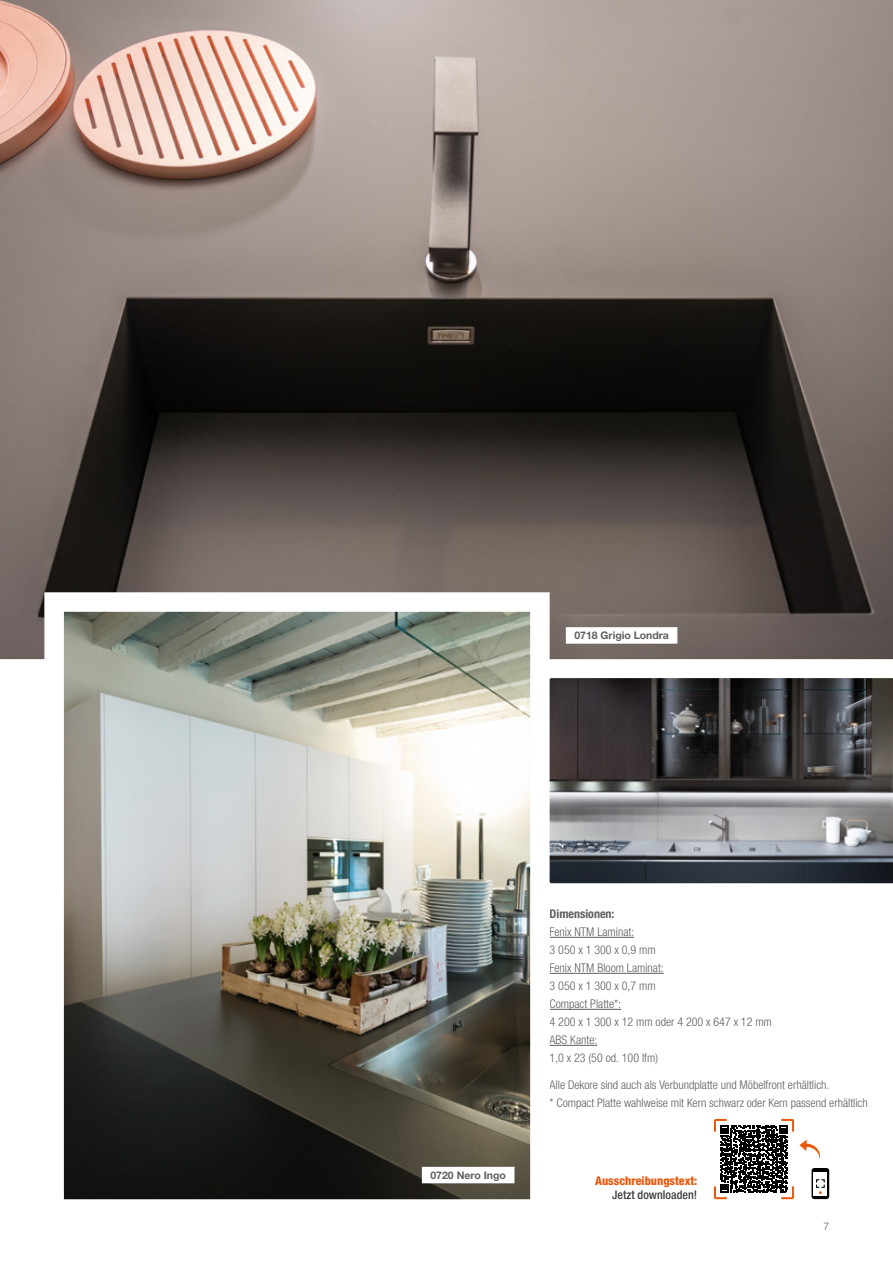
<style>
.page{position:relative;width:893px;height:1263px;background:#fff}
.page>*{position:absolute;margin:0;border:0;box-sizing:border-box;transform-origin:0 0}
.Merkmal_light{font:300 condensed 12px "Helvetica Neue LTW1 G";color:#5f5e5e}
.t1{font:800 condensed 12px "Helvetica Neue LTW1 G";color:#ea580c}
.t2{font:500 condensed 12px "Helvetica Neue LTW1 G";color:#3c3c3b}
.Merkmal_fett{font:700 condensed 12px "Helvetica Neue LTW1 G";color:#5f5e5e}
.Bildtext_HG_weiß{font:700 10.5px "Helvetica Neue LTW1 G";color:#5f5e5e}
.t3{font:300 10.5px "Helvetica Neue LTW1 G";color:#5f5e5e}
</style>
<div class="page">
<hr style="left:550px;top:937px;width:84px;height:1px;background:#5f5e5e">
<hr style="left:550px;top:973px;width:114px;height:1px;background:#5f5e5e">
<hr style="left:550px;top:1009px;width:71px;height:1px;background:#5f5e5e">
<hr style="left:550px;top:1045px;width:47px;height:1px;background:#5f5e5e">
<img style="left:0;top:0;width:893px;height:659px">
<div style="left:566px;top:627px;width:111px;height:17px;background:#fff"></div>
<img style="left:35px;top:582px;width:524px;height:618px">
<div style="left:422px;top:1167px;width:92px;height:16px;background:#fff"></div>
<div style="left:812px;top:1168px;width:17px;height:31px;background:#000;border-radius:3px"></div>
<div style="left:813px;top:1172px;width:14px;height:23px;background:#fff"></div>
<svg style="left:714px;top:1118px;width:111px;height:82px"></svg>
<img style="left:550px;top:678px;width:343px;height:205px">
<p class="Bildtext_HG_weiß" style="left:574px;top:629px;width:96px">0718 Grigio Londra</p>
<p class="Merkmal_fett" style="left:550px;top:907px;width:66px">Dimensionen:</p>
<p class="Merkmal_light" style="left:550px;top:925px;width:86px">Fenix NTM Laminat:</p>
<p class="Merkmal_light" style="left:550px;top:943px;width:107px">3 050 x 1 300 x 0,9 mm</p>
<p class="Merkmal_light" style="left:550px;top:961px;width:116px">Fenix NTM Bloom Laminat:</p>
<p class="Merkmal_light" style="left:550px;top:979px;width:107px">3 050 x 1 300 x 0,7 mm</p>
<p class="Merkmal_light" style="left:550px;top:997px;width:73px">Compact Platte*:</p>
<p class="Merkmal_light" style="left:550px;top:1015px;width:224px">4 200 x 1 300 x 12 mm oder 4 200 x 647 x 12 mm</p>
<p class="Merkmal_light" style="left:550px;top:1033px;width:49px">ABS Kante:</p>
<p class="Merkmal_light" style="left:550px;top:1051px;width:110px">1,0 x 23 (50 od. 100 lfm)</p>
<p class="Merkmal_light" style="left:550px;top:1077px;width:281px">Alle Dekore sind auch als Verbundplatte und Möbelfront erhältlich.</p>
<p class="Merkmal_light" style="left:550px;top:1095px;width:320px">* Compact Platte wahlweise mit Kern schwarz oder Kern passend erhältlich</p>
<p class="Bildtext_HG_weiß" style="left:430px;top:1169px;width:77px">0720 Nero Ingo</p>
<p class="t1" style="left:595px;top:1173px;width:104px">Ausschreibungstext:</p>
<p class="t2" style="left:612px;top:1188px;width:86px">Jetzt downloaden!</p>
<p class="t3" style="left:823px;top:1220px;width:7px">7</p>
</div>
